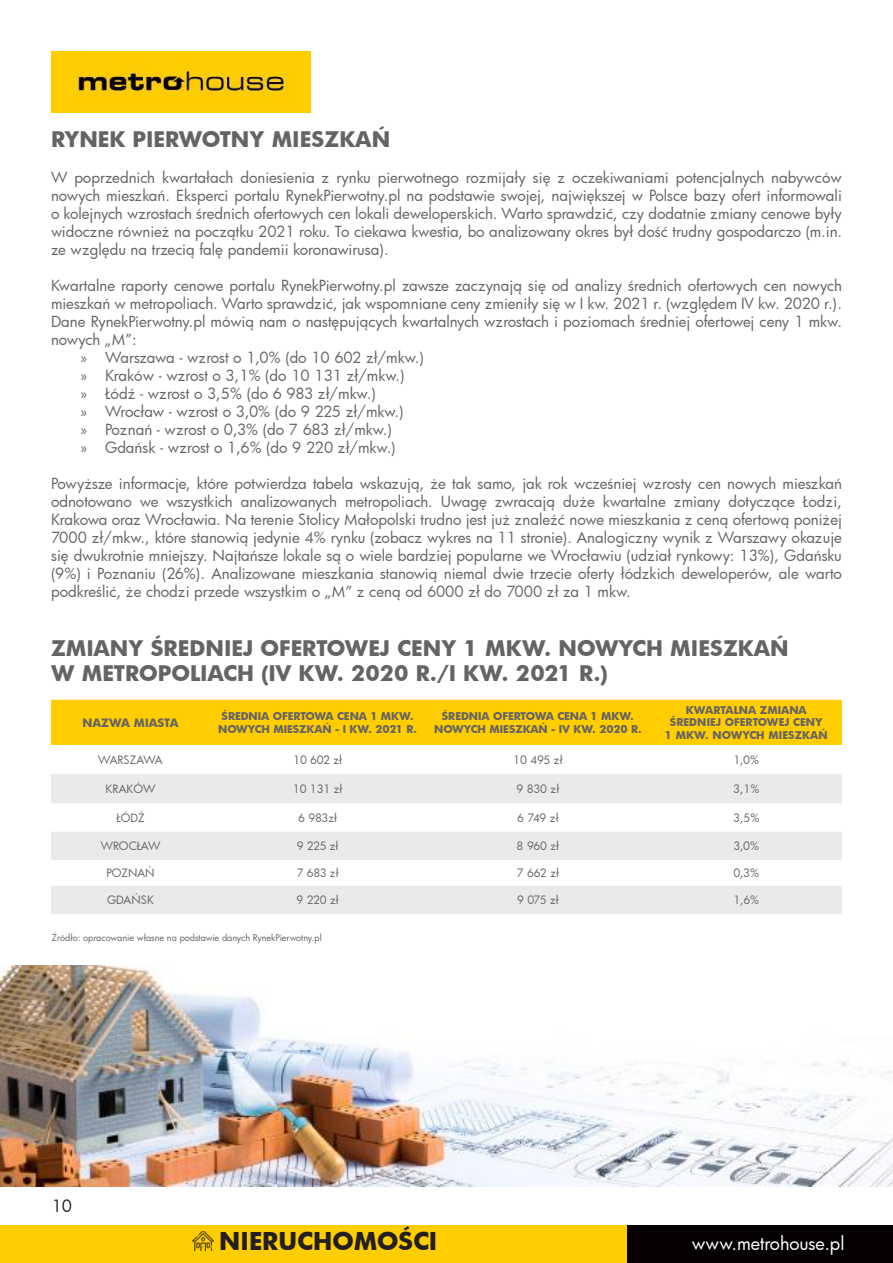
<style>
.page{position:relative;width:893px;height:1263px;background:#fff}
.page>*{position:absolute;margin:0;border:0;box-sizing:border-box;transform-origin:0 0}
.t1{font:700 24px "Futura";color:#241f1f}
.t2{font:700 21px/25.2px "Futura";color:#656365}
.t3{font:18px "Futura";letter-spacing:-.005em;color:#fff}
.t4{font:16.5px "Futura";color:#241f1f}
.t5{font:15px/18px "Futura";color:#656365;text-align:justify}
.t6{font:11.25px "Futura";letter-spacing:-.01em;color:#656365}
.t7{font:700 11.25px "Futura";color:#656365}
.t8{font:700 10.5px/12.6px "Futura";letter-spacing:-.01em;color:#656365;text-align:center}
.t9{font:9px "Futura";color:#656365}
.s1{font-family:"Myriad Pro"}
</style>
<div class="page">
<img style="left:51px;top:51px;width:259px;height:62px">
<div style="left:0;top:1225px;width:646px;height:38px;background:#ffcd00"></div>
<div style="left:627px;top:1225px;width:266px;height:38px;background:#070000"></div>
<img style="left:193px;top:1232px;width:20px;height:19px">
<div style="left:51px;top:700px;width:791px;height:45px;background:#ffcd00"></div>
<svg style="left:51px;top:774px;width:791px;height:140px;fill:#ebeaea"></svg>
<img style="left:0;top:965px;width:893px;height:221px">
<h2 class="t2" style="left:51px;top:126px;width:341px">RYNEK PIERWOTNY MIESZKAŃ</h2>
<p class="t5" style="left:51px;top:168px;width:792px">W poprzednich kwartałach doniesienia z rynku pierwotnego rozmijały się z oczekiwaniami potencjalnych nabywców nowych mieszkań. Eksperci portalu RynekPierwotny.pl na podstawie swojej, największej w Polsce bazy ofert informowali o kolejnych wzrostach średnich ofertowych cen lokali deweloperskich. Warto sprawdzić, czy dodatnie zmiany cenowe były widoczne również na początku 2021 roku. To ciekawa kwestia, bo analizowany okres był dość trudny gospodarczo (m.in. ze względu na trzecią falę pandemii koronawirusa).</p>
<p class="t5" style="left:51px;top:276px;width:792px">Kwartalne raporty cenowe portalu RynekPierwotny.pl zawsze zaczynają się od analizy średnich ofertowych cen nowych</p>
<p class="t5" style="left:51px;top:294px;width:792px">mieszkań w metropoliach. Warto sprawdzić, jak wspomniane ceny zmieniły się w I kw. 2021 r. (względem IV kw. 2020 r.).</p>
<p class="t5" style="left:51px;top:312px;width:792px">Dane RynekPierwotny.pl mówią nam o następujących kwartalnych wzrostach i poziomach średniej ofertowej ceny 1 mkw.</p>
<p class="t5" style="left:51px;top:330px;width:87px">nowych „M”:</p>
<p class="t5" style="left:81px;top:348px;width:344px"><span class="s1">»</span> Warszawa - wzrost o 1,0% (do 10 602 zł/mkw.)</p>
<p class="t5" style="left:81px;top:366px;width:325px"><span class="s1">»</span> Kraków - wzrost o 3,1% (do 10 131 zł/mkw.)</p>
<p class="t5" style="left:81px;top:384px;width:296px"><span class="s1">»</span> Łódź - wzrost o 3,5% (do 6 983 zł/mkw.)</p>
<p class="t5" style="left:81px;top:402px;width:324px"><span class="s1">»</span> Wrocław - wzrost o 3,0% (do 9 225 zł/mkw.)</p>
<p class="t5" style="left:81px;top:420px;width:313px"><span class="s1">»</span> Poznań - wzrost o 0,3% (do 7 683 zł/mkw.)</p>
<p class="t5" style="left:81px;top:438px;width:316px"><span class="s1">»</span> Gdańsk - wzrost o 1,6% (do 9 220 zł/mkw.)</p>
<p class="t5" style="left:51px;top:474px;width:792px">Powyższe informacje, które potwierdza tabela wskazują, że tak samo, jak rok wcześniej wzrosty cen nowych mieszkań odnotowano we wszystkich analizowanych metropoliach. Uwagę zwracają duże kwartalne zmiany dotyczące Łodzi, Krakowa oraz Wrocławia. Na terenie Stolicy Małopolski trudno jest już znaleźć nowe mieszkania z ceną ofertową poniżej 7000 zł/mkw., które stanowią jedynie 4% rynku (zobacz wykres na 11 stronie). Analogiczny wynik z Warszawy okazuje się dwukrotnie mniejszy. Najtańsze lokale są o wiele bardziej popularne we Wrocławiu (udział rynkowy: 13%), Gdańsku (9%) i Poznaniu (26%). Analizowane mieszkania stanowią niemal dwie trzecie oferty łódzkich deweloperów, ale warto podkreślić, że chodzi przede wszystkim o „M” z ceną od 6000 zł do 7000 zł za 1 mkw.</p>
<h2 class="t2" style="left:51px;top:635px;width:739px">ZMIANY ŚREDNIEJ OFERTOWEJ CENY 1 MKW. NOWYCH MIESZKAŃ<br>W METROPOLIACH (IV KW. 2020 R./I KW. 2021 R.)</h2>
<p class="t7" style="left:83px;top:714px;width:97px">NAZWA MIASTA</p>
<p class="t8" style="left:218px;top:709px;width:200px">ŚREDNIA OFERTOWA CENA 1 MKW.<br>NOWYCH MIESZKAŃ - I KW. 2021 R.</p>
<p class="t8" style="left:434px;top:709px;width:209px">ŚREDNIA OFERTOWA CENA 1 MKW.<br>NOWYCH MIESZKAŃ - IV KW. 2020 R.</p>
<p class="t8" style="left:665px;top:703px;width:164px">KWARTALNA ZMIANA<br>ŚREDNIEJ OFERTOWEJ CENY<br>1 MKW. NOWYCH MIESZKAŃ</p>
<p class="t6" style="left:98px;top:752px;width:66px">WARSZAWA</p>
<p class="t6" style="left:293px;top:752px;width:50px">10 602 zł</p>
<p class="t6" style="left:513px;top:752px;width:51px">10 495 zł</p>
<p class="t6" style="left:733px;top:752px;width:27px">1,0%</p>
<p class="t6" style="left:106px;top:781px;width:51px">KRAKÓW</p>
<p class="t6" style="left:293px;top:781px;width:51px">10 131 zł</p>
<p class="t6" style="left:516px;top:781px;width:44px">9 830 zł</p>
<p class="t6" style="left:733px;top:781px;width:28px">3,1%</p>
<p class="t6" style="left:116px;top:810px;width:30px">ŁÓDŹ</p>
<p class="t6" style="left:298px;top:810px;width:41px">6 983zł</p>
<p class="t6" style="left:517px;top:810px;width:43px">6 749 zł</p>
<p class="t6" style="left:733px;top:810px;width:28px">3,5%</p>
<p class="t6" style="left:101px;top:838px;width:61px">WROCŁAW</p>
<p class="t6" style="left:297px;top:838px;width:43px">9 225 zł</p>
<p class="t6" style="left:517px;top:838px;width:44px">8 960 zł</p>
<p class="t6" style="left:733px;top:838px;width:27px">3,0%</p>
<p class="t6" style="left:106px;top:865px;width:50px">POZNAŃ</p>
<p class="t6" style="left:297px;top:865px;width:43px">7 683 zł</p>
<p class="t6" style="left:517px;top:865px;width:44px">7 662 zł</p>
<p class="t6" style="left:733px;top:865px;width:27px">0,3%</p>
<p class="t6" style="left:107px;top:892px;width:48px">GDAŃSK</p>
<p class="t6" style="left:297px;top:892px;width:44px">9 220 zł</p>
<p class="t6" style="left:517px;top:892px;width:43px">9 075 zł</p>
<p class="t6" style="left:733px;top:892px;width:27px">1,6%</p>
<p class="t9" style="left:52px;top:931px;width:271px">Źródło: opracowanie własne na podstawie danych RynekPierwotny.pl</p>
<p class="t4" style="left:52px;top:1195px;width:22px">10</p>
<h1 class="t1" style="left:219px;top:1224px;width:219px">NIERUCHOMOŚCI</h1>
<p class="t3" style="left:692px;top:1231px;width:154px">www.metrohouse.pl</p>
</div>
